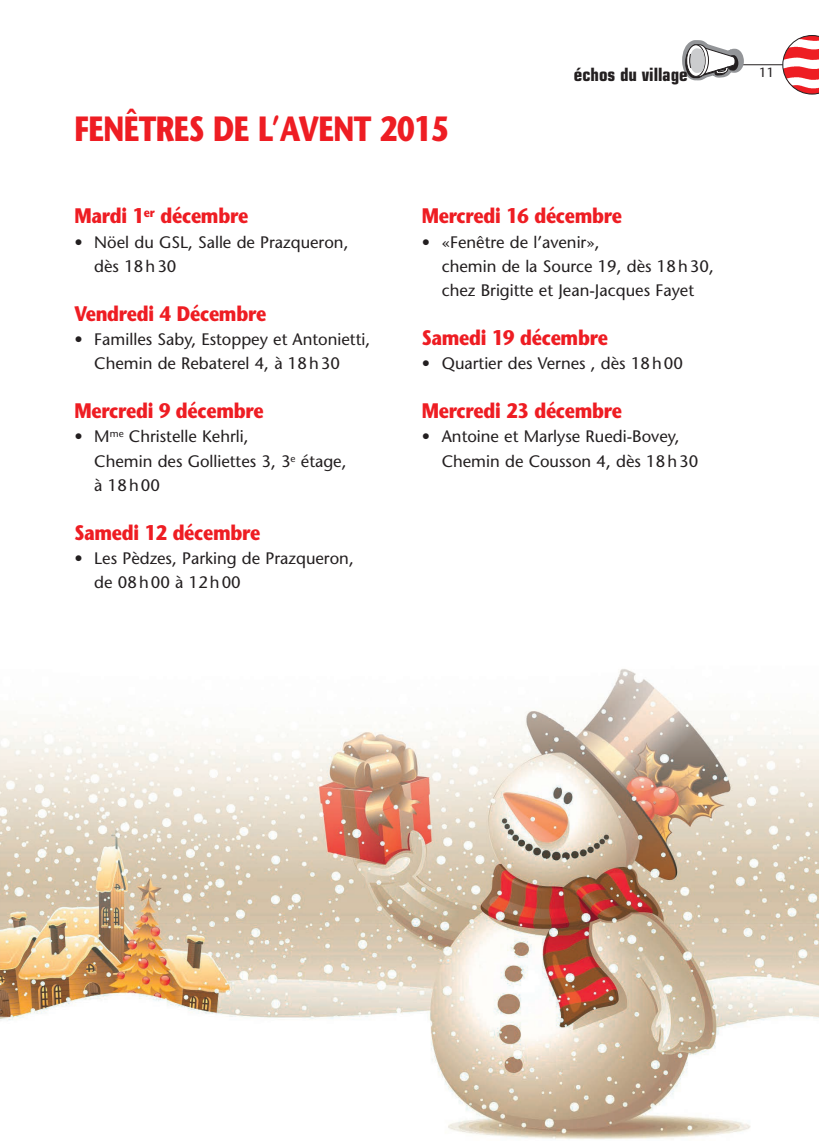
<style>
.page{position:relative;width:819px;height:1141px;background:#fff}
.page>*{position:absolute;margin:0;border:0;box-sizing:border-box;transform-origin:0 0}
.t1{font:700 35px "Stone Sans";letter-spacing:-.02em;color:#ee1d23;scale:.8 1}
.t2{font:700 21px "Stone Sans";letter-spacing:-.015em;color:#ee1d23;scale:.85 1}
.t3{font:700 condensed 18.38px "Eurostile";color:#231f20}
.t4{font:16.62px/24.3px "Stone Sans";color:#231f20}
.t5{font:13.12px "Stone Sans";color:#231f20}
</style>
<div class="page">
<hr style="left:736px;top:64px;width:83px;height:1px;background:#231f20">
<svg style="left:682px;top:40px;width:61px;height:41px"></svg>
<svg style="left:782px;top:35px;width:37px;height:59px"></svg>
<img style="left:0;top:669px;width:819px;height:471px">
<h1 class="t1" style="left:74px;top:107px;width:469px">FENÊTRES DE L’AVENT 2015</h1>
<p class="t3" style="left:574px;top:63px;width:115px">échos du village</p>
<p class="t5" style="left:759px;top:65px;width:17px">11</p>
<p class="t2" style="left:74px;top:203px;width:206px">Mardi 1<sup>er</sup> décembre</p>
<p class="t4" style="left:94px;top:230px;width:256px;text-indent:-20px">• Nöel du GSL, Salle de Prazqueron, dès 18 h 30</p>
<p class="t2" style="left:74px;top:300px;width:227px">Vendredi 4 Décembre</p>
<p class="t4" style="left:94px;top:327px;width:277px;text-indent:-20px">• Familles Saby, Estoppey et Antonietti,<br>Chemin de Rebaterel 4, à 18 h 30</p>
<p class="t2" style="left:74px;top:397px;width:224px">Mercredi 9 décembre</p>
<p class="t4" style="left:94px;top:424px;width:254px;text-indent:-20px">• M<sup>me</sup> Christelle Kehrli,<br>Chemin des Golliettes 3, 3<sup>e</sup> étage, à 18 h 00</p>
<p class="t2" style="left:74px;top:519px;width:220px">Samedi 12 décembre</p>
<p class="t4" style="left:94px;top:546px;width:261px;text-indent:-20px">• Les Pèdzes, Parking de Prazqueron, de 08 h 00 à 12 h 00</p>
<p class="t2" style="left:422px;top:203px;width:237px">Mercredi 16 décembre</p>
<p class="t4" style="left:441px;top:230px;width:273px;text-indent:-20px">• «Fenêtre de l’avenir»,<br>chemin de la Source 19, dès 18 h 30, chez Brigitte et Jean-Jacques Fayet</p>
<p class="t2" style="left:422px;top:324px;width:220px">Samedi 19 décembre</p>
<p class="t4" style="left:422px;top:351px;width:263px">• Quartier des Vernes , dès 18 h 00</p>
<p class="t2" style="left:422px;top:397px;width:237px">Mercredi 23 décembre</p>
<p class="t4" style="left:441px;top:424px;width:258px;text-indent:-20px">• Antoine et Marlyse Ruedi-Bovey,<br>Chemin de Cousson 4, dès 18 h 30</p>
</div>
